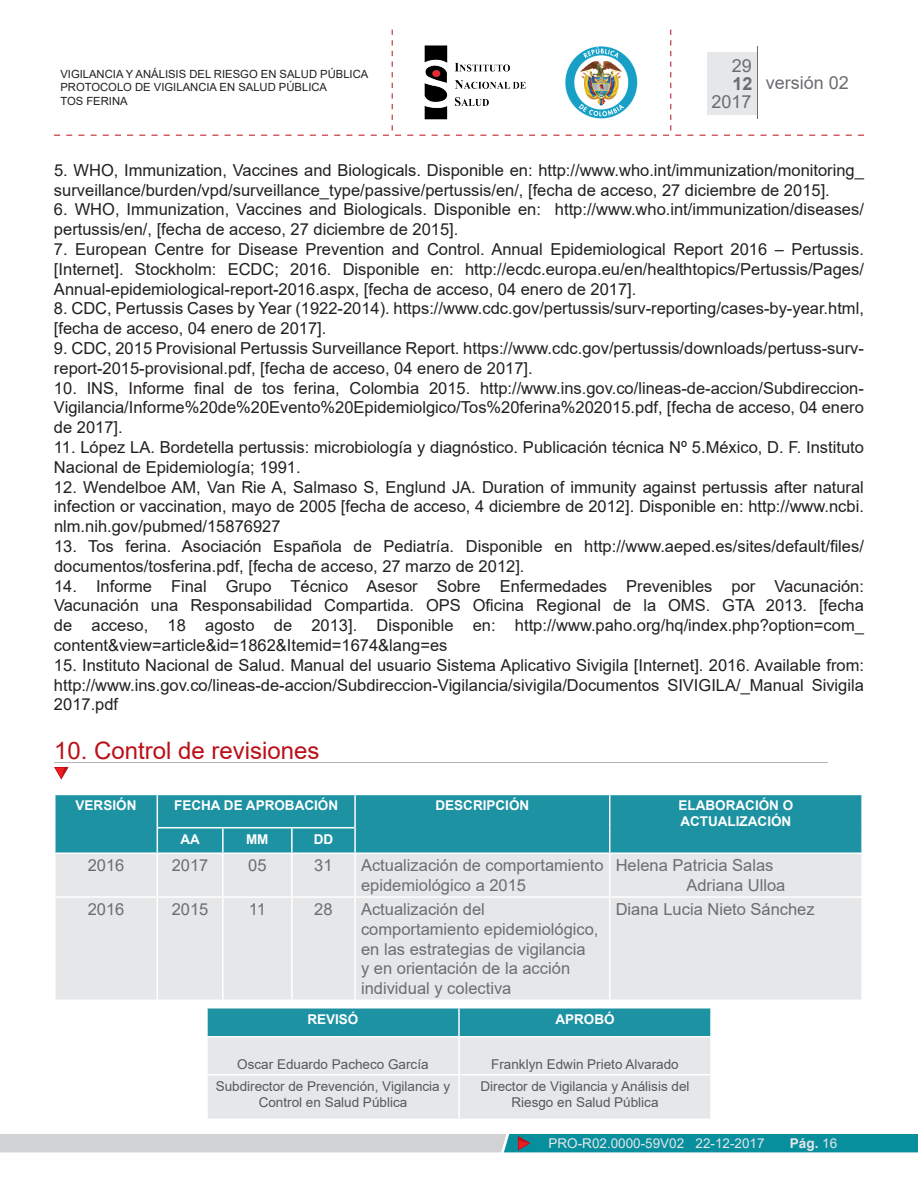
<style>
.page{position:relative;width:918px;height:1188px;background:#fff}
.page>*{position:absolute;margin:0;border:0;box-sizing:border-box;transform-origin:0 0}
.t1{font:24px "Arial";color:#bb1018}
.t2{font:18px/35.1px "Arial";color:#6c6d70;text-align:right}
.t3{font:700 18px "Arial";color:#6c6d70}
.t4{font:16.5px/19.8px "Arial";color:#231f20}
.t5{font:16.5px/19.8px "Arial";color:#6c6d70}
.t6{font:13.5px/16.2px "Arial";color:#57585a;text-align:center}
.t7{font:700 13.5px/16.2px "Arial";color:#fff}
.t8{font:13.5px "Arial";color:#e6e7e9}
.t9{font:700 13.5px "Arial";color:#e6e7e9}
.t10{font:11.25px/13.5px "Arial";color:#231f20}
.s1{font-weight:400}
</style>
<div class="page">
<svg style="left:54px;top:30px;width:810px;height:106px"></svg>
<div style="left:707px;top:52px;width:50px;height:62px;background:#e6e7e9"></div>
<hr style="left:757px;top:46px;width:1px;height:73px;background:#6c6d70">
<svg style="left:0;top:1134px;width:918px;height:18px;background:#78b3bb"></svg>
<div style="left:56px;top:795px;width:805px;height:57px;background:#1d92a2"></div>
<div style="left:56px;top:854px;width:805px;height:146px;background:#e6e7e9"></div>
<hr style="left:157px;top:795px;width:1px;height:33px;background:#fff">
<svg style="left:157px;top:828px;width:1px;height:24px"></svg>
<hr style="left:354px;top:795px;width:2px;height:33px;background:#fff">
<hr style="left:609px;top:795px;width:1px;height:33px;background:#fff">
<svg style="left:609px;top:828px;width:1px;height:24px"></svg>
<hr style="left:222px;top:828px;width:2px;height:24px;background:#fff">
<hr style="left:291px;top:828px;width:2px;height:24px;background:#fff">
<hr style="left:354px;top:828px;width:2px;height:24px;background:#fff">
<hr style="left:158px;top:827px;width:65px;height:1px;background:#fff">
<hr style="left:223px;top:827px;width:69px;height:1px;background:#fff">
<hr style="left:292px;top:827px;width:62px;height:1px;background:#fff">
<hr style="left:157px;top:854px;width:1px;height:42px;background:#fff">
<hr style="left:157px;top:898px;width:1px;height:102px;background:#fff">
<hr style="left:222px;top:854px;width:2px;height:42px;background:#fff">
<hr style="left:222px;top:898px;width:2px;height:102px;background:#fff">
<hr style="left:291px;top:854px;width:2px;height:42px;background:#fff">
<hr style="left:291px;top:898px;width:2px;height:102px;background:#fff">
<hr style="left:354px;top:854px;width:2px;height:42px;background:#fff">
<hr style="left:354px;top:898px;width:2px;height:102px;background:#fff">
<hr style="left:609px;top:854px;width:1px;height:42px;background:#fff">
<hr style="left:609px;top:898px;width:1px;height:102px;background:#fff">
<hr style="left:54px;top:896px;width:103px;height:2px;background:#fff">
<hr style="left:157px;top:896px;width:66px;height:2px;background:#fff">
<hr style="left:223px;top:896px;width:69px;height:2px;background:#fff">
<hr style="left:292px;top:896px;width:63px;height:2px;background:#fff">
<hr style="left:355px;top:896px;width:255px;height:2px;background:#fff">
<hr style="left:610px;top:896px;width:253px;height:2px;background:#fff">
<svg style="left:208px;top:1009px;width:502px;height:110px;background:#b2d1d6"></svg>
<hr style="left:458px;top:1009px;width:2px;height:27px;background:#fff">
<hr style="left:206px;top:1036px;width:253px;height:2px;background:#fff">
<hr style="left:459px;top:1036px;width:253px;height:2px;background:#fff">
<hr style="left:458px;top:1038px;width:2px;height:36px;background:#fff">
<hr style="left:206px;top:1074px;width:253px;height:2px;background:#fff">
<hr style="left:459px;top:1074px;width:253px;height:2px;background:#fff">
<hr style="left:458px;top:1076px;width:2px;height:43px;background:#fff">
<hr style="left:54px;top:762px;width:774px;height:1px;background:#b2b3b7">
<svg style="left:54px;top:767px;width:15px;height:13px"></svg>
<p class="t2" style="left:712px;top:48px;width:42px">29<br>2017</p>
<p class="t10" style="left:60px;top:67px;width:310px">VIGILANCIA Y ANÁLISIS DEL RIESGO EN SALUD PÚBLICA<br>PROTOCOLO DE VIGILANCIA EN SALUD PÚBLICA<br>TOS FERINA</p>
<p class="t2" style="left:766px;top:65px;width:85px">versión 02</p>
<p class="t3" style="left:733px;top:71px;width:22px">12</p>
<p class="t4" style="left:54px;top:160px;width:811px">5. WHO, Immunization, Vaccines and Biologicals. Disponible en: http://www.who.int/immunization/monitoring_ surveillance/burden/vpd/surveillance_type/passive/pertussis/en/, [fecha de acceso, 27 diciembre de 2015].</p>
<p class="t4" style="left:54px;top:200px;width:811px">6. WHO, Immunization, Vaccines and Biologicals. Disponible en: http://www.who.int/immunization/diseases/ pertussis/en/, [fecha de acceso, 27 diciembre de 2015].</p>
<p class="t4" style="left:54px;top:239px;width:811px;text-align:justify">7. European Centre for Disease Prevention and Control. Annual Epidemiological Report 2016 – Pertussis. [Internet]. Stockholm: ECDC; 2016. Disponible en: http://ecdc.europa.eu/en/healthtopics/Pertussis/Pages/ Annual-epidemiological-report-2016.aspx, [fecha de acceso, 04 enero de 2017].</p>
<p class="t4" style="left:54px;top:299px;width:812px">8. CDC, Pertussis Cases by Year (1922-2014). https://www.cdc.gov/pertussis/surv-reporting/cases-by-year.html, [fecha de acceso, 04 enero de 2017].</p>
<p class="t4" style="left:54px;top:338px;width:811px">9. CDC, 2015 Provisional Pertussis Surveillance Report. https://www.cdc.gov/pertussis/downloads/pertuss-surv&shy;report-2015-provisional.pdf, [fecha de acceso, 04 enero de 2017].</p>
<p class="t4" style="left:54px;top:378px;width:811px;text-align:justify">10. INS, Informe final de tos ferina, Colombia 2015. http://www.ins.gov.co/lineas-de-accion/Subdireccion-Vigilancia/Informe%20de%20Evento%20Epidemiolgico/Tos%20ferina%202015.pdf, [fecha de acceso, 04 enero de 2017].</p>
<p class="t4" style="left:54px;top:437px;width:812px">11. López LA. Bordetella pertussis: microbiología y diagnóstico. Publicación técnica Nº 5.México, D. F. Instituto<br>Nacional de Epidemiología; 1991.</p>
<p class="t4" style="left:54px;top:477px;width:811px;text-align:justify">12. Wendelboe AM, Van Rie A, Salmaso S, Englund JA. Duration of immunity against pertussis after natural infection or vaccination, mayo de 2005 [fecha de acceso, 4 diciembre de 2012]. Disponible en: http://www.ncbi. nlm.nih.gov/pubmed/15876927</p>
<p class="t4" style="left:54px;top:536px;width:811px">13. Tos ferina. Asociación Española de Pediatría. Disponible en http://www.aeped.es/sites/default/files/ documentos/tosferina.pdf, [fecha de acceso, 27 marzo de 2012].</p>
<p class="t4" style="left:54px;top:576px;width:812px;text-align:justify">14. Informe Final Grupo Técnico Asesor Sobre Enfermedades Prevenibles por Vacunación:<br>Vacunación una Responsabilidad Compartida. OPS Oficina Regional de la OMS. GTA 2013. [fecha de acceso, 18 agosto de 2013]. Disponible en: http://www.paho.org/hq/index.php?option=com_ content&amp;view=article&amp;id=1862&amp;Itemid=1674&amp;lang=es</p>
<p class="t4" style="left:54px;top:655px;width:812px;text-align:justify">15. Instituto Nacional de Salud. Manual del usuario Sistema Aplicativo Sivigila [Internet]. 2016. Available from: http://www.ins.gov.co/lineas-de-accion/Subdireccion-Vigilancia/sivigila/Documentos SIVIGILA/_Manual Sivigila 2017.pdf</p>
<h1 class="t1" style="left:54px;top:734px;width:267px">10. Control de revisiones</h1>
<p class="t7" style="left:76px;top:798px;width:62px">VERSIÓN</p>
<p class="t7" style="left:174px;top:798px;width:165px">FECHA DE APROBACIÓN</p>
<p class="t7" style="left:436px;top:798px;width:95px">DESCRIPCIÓN</p>
<p class="t7" style="left:679px;top:798px;width:116px">ELABORACIÓN O<br>ACTUALIZACIÓN</p>
<p class="t7" style="left:181px;top:831px;width:21px">AA</p>
<p class="t7" style="left:246px;top:831px;width:24px">MM</p>
<p class="t7" style="left:314px;top:831px;width:21px">DD</p>
<p class="t5" style="left:88px;top:855px;width:38px">2016</p>
<p class="t5" style="left:172px;top:855px;width:38px">2017</p>
<p class="t5" style="left:248px;top:855px;width:20px">05</p>
<p class="t5" style="left:314px;top:855px;width:20px">31</p>
<p class="t5" style="left:361px;top:855px;width:244px">Actualización de comportamiento epidemiológico a 2015</p>
<p class="t5" style="left:686px;top:855px;width:101px;text-indent:-71px">Helena Patricia Salas<br>Adriana Ulloa</p>
<p class="t5" style="left:88px;top:899px;width:38px">2016</p>
<p class="t5" style="left:172px;top:899px;width:38px">2015</p>
<p class="t5" style="left:249px;top:899px;width:19px">11</p>
<p class="t5" style="left:314px;top:899px;width:20px">28</p>
<p class="t5" style="left:361px;top:899px;width:239px">Actualización del comportamiento epidemiológico, en las estrategias de vigilancia<br>y en orientación de la acción individual y colectiva</p>
<p class="t5" style="left:616px;top:899px;width:201px">Diana Lucia Nieto Sánchez</p>
<p class="t7" style="left:307px;top:1011px;width:53px">REVISÓ</p>
<p class="t7" style="left:555px;top:1011px;width:61px">APROBÓ</p>
<p class="t6" style="left:237px;top:1056px;width:193px">Oscar Eduardo Pacheco García</p>
<p class="t6" style="left:491px;top:1056px;width:189px">Franklyn Edwin Prieto Alvarado</p>
<p class="t6" style="left:216px;top:1078px;width:236px">Subdirector de Prevención, Vigilancia y<br>Control en Salud Pública</p>
<p class="t6" style="left:480px;top:1078px;width:211px">Director de Vigilancia y Análisis del<br>Riesgo en Salud Pública</p>
<p class="t8" style="left:549px;top:1134px;width:218px">PRO-R02.0000-59V02 22-12-2017</p>
<p class="t9" style="left:790px;top:1134px;width:49px">Pág. <span class="s1">16</span></p>
</div>
